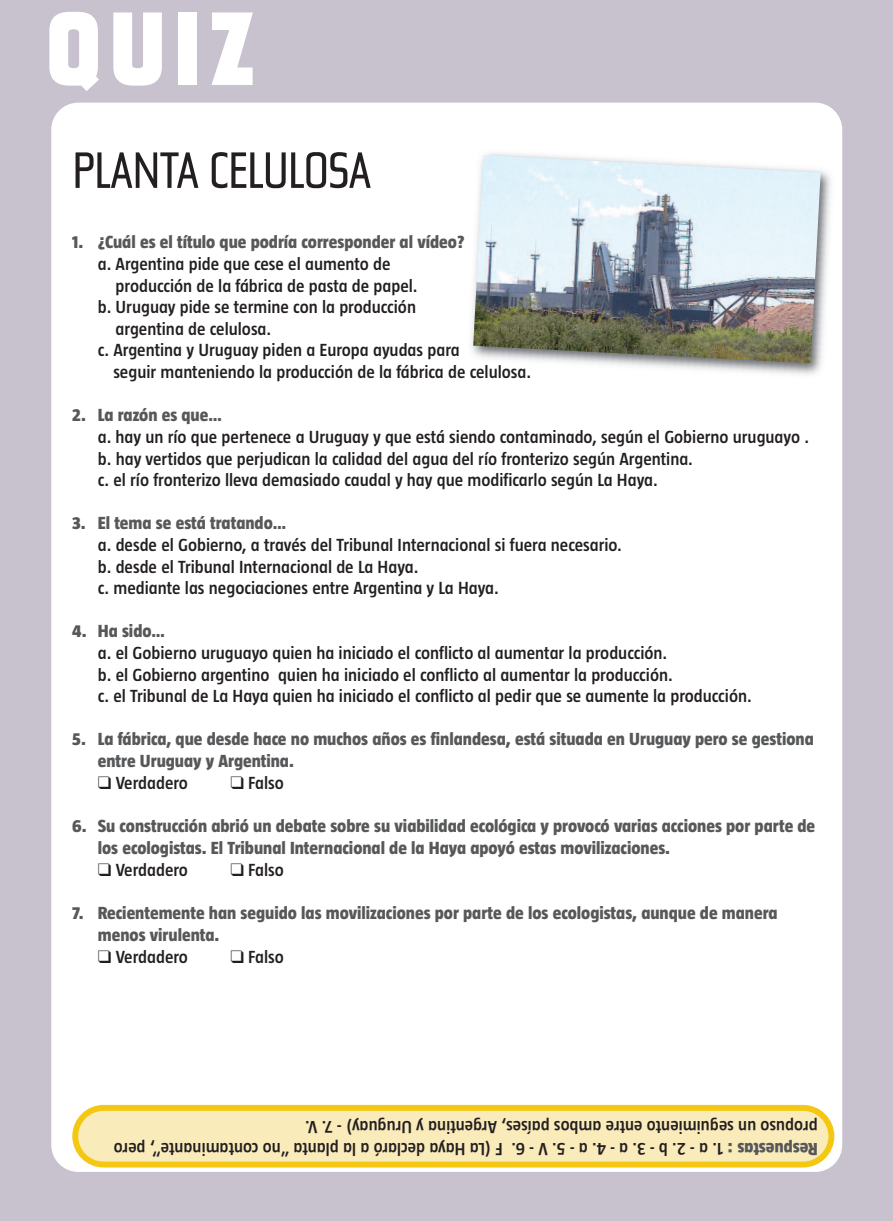
<style>
.page{position:relative;width:893px;height:1221px;background:#fff}
.page>*{position:absolute;margin:0;border:0;box-sizing:border-box;transform-origin:0 0}
.t1{font:900 expanded 105px "Tasse";color:#fff}
.t2{font:expanded 51px "Tasse";letter-spacing:-.015em;color:#231f20}
.t3{font:600 18px/21.6px "Taz";color:#231f20}
.t4{font:800 18px/21.6px "Taz";color:#57585a}
.s1{font-weight:800;color:#57585a}
</style>
<div class="page">
<div style="left:0;top:0;width:893px;height:1220px;background:#c8c2cf"></div>
<div style="left:51px;top:103px;width:791px;height:1068px;background:#fff;border-radius:27px"></div>
<svg style="left:72px;top:1104px;width:762px;height:63px;background:#f8e49d"></svg>
<img style="left:471px;top:153px;width:360px;height:222px">
<img style="left:473px;top:155px;width:348px;height:208px">
<h1 class="t1" style="left:47px;top:-13px;width:208px">QUIZ</h1>
<h2 class="t2" style="left:72px;top:140px;width:301px">PLANTA CELULOSA</h2>
<p class="t4" style="left:72px;top:231px;width:394px">1. ¿Cuál es el título que podría corresponder al vídeo?</p>
<p class="t3" style="left:98px;top:253px;width:294px">a. Argentina pide que cese el aumento de</p>
<p class="t3" style="left:116px;top:275px;width:304px">producción de la fábrica de pasta de papel.</p>
<p class="t3" style="left:98px;top:296px;width:320px">b. Uruguay pide se termine con la producción</p>
<p class="t3" style="left:116px;top:318px;width:157px">argentina de celulosa.</p>
<p class="t3" style="left:98px;top:339px;width:363px">c. Argentina y Uruguay piden a Europa ayudas para</p>
<p class="t3" style="left:113px;top:361px;width:419px">seguir manteniendo la producción de la fábrica de celulosa.</p>
<p class="t4" style="left:72px;top:404px;width:151px">2. La razón es que…</p>
<p class="t3" style="left:98px;top:426px;width:713px">a. hay un río que pertenece a Uruguay y que está siendo contaminado, según el Gobierno uruguayo . b. hay vertidos que perjudican la calidad del agua del río fronterizo según Argentina.<br>c. el río fronterizo lleva demasiado caudal y hay que modificarlo según La Haya.</p>
<p class="t4" style="left:72px;top:512px;width:216px">3. El tema se está tratando…</p>
<p class="t3" style="left:98px;top:534px;width:526px">a. desde el Gobierno, a través del Tribunal Internacional si fuera necesario. b. desde el Tribunal Internacional de La Haya.<br>c. mediante las negociaciones entre Argentina y La Haya.</p>
<p class="t4" style="left:72px;top:620px;width:94px">4. Ha sido…</p>
<p class="t3" style="left:98px;top:642px;width:656px">a. el Gobierno uruguayo quien ha iniciado el conflicto al aumentar la producción.<br>b. el Gobierno argentino quien ha iniciado el conflicto al aumentar la producción.<br>c. el Tribunal de La Haya quien ha iniciado el conflicto al pedir que se aumente la producción.</p>
<p class="t4" style="left:98px;top:728px;width:717px;text-indent:-26px">5. La fábrica, que desde hace no muchos años es finlandesa, está situada en Uruguay pero se gestiona entre Uruguay y Argentina.</p>
<p class="t3" style="left:98px;top:772px;width:92px">❑ Verdadero</p>
<p class="t3" style="left:230px;top:772px;width:55px">❑ Falso</p>
<p class="t4" style="left:98px;top:815px;width:719px;text-indent:-25px">6. Su construcción abrió un debate sobre su viabilidad ecológica y provocó varias acciones por parte de los ecologistas. El Tribunal Internacional de la Haya apoyó estas movilizaciones.</p>
<p class="t3" style="left:98px;top:858px;width:92px">❑ Verdadero</p>
<p class="t3" style="left:230px;top:858px;width:55px">❑ Falso</p>
<p class="t4" style="left:98px;top:902px;width:681px;text-indent:-26px">7. Recientemente han seguido las movilizaciones por parte de los ecologistas, aunque de manera menos virulenta.</p>
<p class="t3" style="left:98px;top:945px;width:92px">❑ Verdadero</p>
<p class="t3" style="left:230px;top:945px;width:55px">❑ Falso</p>
<p class="t3" style="left:818px;top:1159px;width:514px;rotate:-180deg"><span class="s1">sa t seupseR</span> a. 1<span class="s1">:</span> b. 2- a. 3- a. 4- V. 5- . 6-<br>osupo r p nu mi uges o t ne i e r t ne ma sob an i t neg r A, ses í ap y . V. 7- ) yaugurU</p>
<p class="t3" style="left:503px;top:1159px;width:391px;rotate:-180deg">F aL( H aya óral ced a al atnal p on“ matnoc or ep, ”etnan i</p>
</div>
